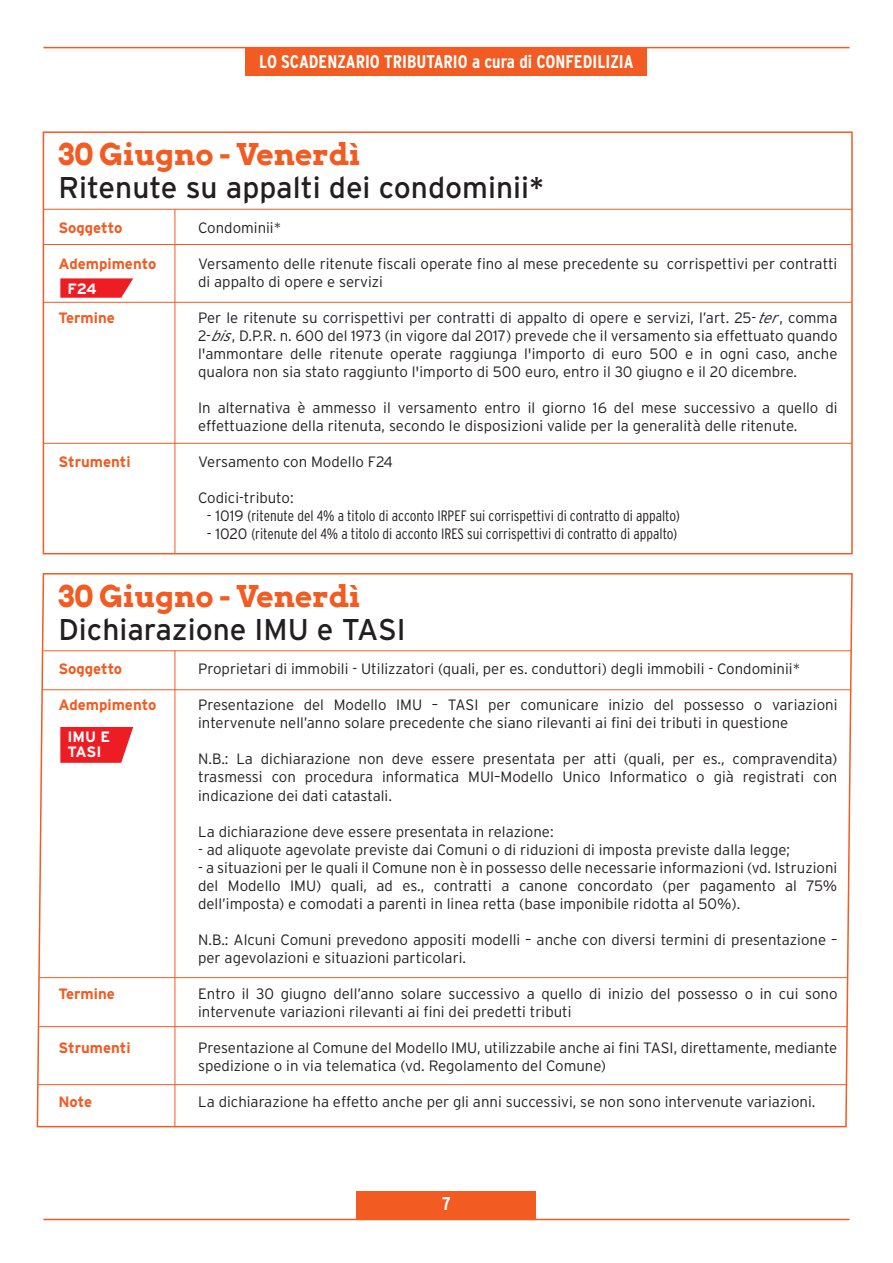
<style>
.page{position:relative;width:893px;height:1263px;background:#fff}
.page>*{position:absolute;margin:0;border:0;box-sizing:border-box;transform-origin:0 0}
.t1{font:30px "Interstate";color:#231f20}
.t2{font:700 30px "Arvo";color:#f25b21}
.t3{font:700 condensed 18.45px "Interstate";color:#fff}
.t4{font:300 15px/18px "Interstate";color:#231f20}
.t5{font:300 condensed 15px "Interstate";color:#231f20}
.t6{font:700 15px "Interstate";color:#f25b21}
.t7{font:700 15px/15px "Interstate";letter-spacing:-.01em;color:#fff}
.t8{font:italic 300 15px "Interstate";color:#231f20}
.s1{font-style:italic}
.s2{font-style:normal}
.s3{font-stretch:normal}
</style>
<div class="page">
<hr style="left:44px;top:244px;width:808px;height:1px;background:#f25b21">
<hr style="left:44px;top:302px;width:808px;height:1px;background:#f25b21">
<hr style="left:44px;top:443px;width:808px;height:1px;background:#f25b21">
<hr style="left:175px;top:209px;width:1px;height:345px;background:#f25b21">
<div style="left:43px;top:131px;width:810px;height:423px;border:2px solid #f25b21"></div>
<hr style="left:44px;top:209px;width:808px;height:1px;background:#f25b21">
<svg style="left:60px;top:278px;width:73px;height:20px"></svg>
<svg style="left:36px;top:573px;width:817px;height:555px"></svg>
<hr style="left:44px;top:650px;width:808px;height:1px;background:#f25b21">
<svg style="left:60px;top:727px;width:73px;height:36px;background:#ef3136"></svg>
<hr style="left:43px;top:1219px;width:807px;height:1px;background:#f25b21">
<div style="left:357px;top:1191px;width:179px;height:28px;background:#f25b21"></div>
<hr style="left:43px;top:47px;width:807px;height:1px;background:#f25b21">
<div style="left:246px;top:48px;width:401px;height:28px;background:#f25b21"></div>
<p class="t3" style="left:259px;top:51px;width:376px">LO SCADENZARIO TRIBUTARIO a cura di CONFEDILIZIA</p>
<h1 class="t2" style="left:58px;top:136px;width:304px">30 Giugno - Venerdì</h1>
<h1 class="t1" style="left:58px;top:171px;width:487px">Ritenute su appalti dei condominii*</h1>
<p class="t6" style="left:58px;top:219px;width:65px">Soggetto</p>
<p class="t6" style="left:58px;top:255px;width:100px">Adempimento</p>
<p class="t7" style="left:68px;top:281px;width:31px">F24</p>
<p class="t6" style="left:58px;top:309px;width:58px">Termine</p>
<p class="t6" style="left:58px;top:453px;width:74px">Strumenti</p>
<p class="t4" style="left:198px;top:218px;width:85px">Condominii*</p>
<p class="t4" style="left:198px;top:254px;width:641px">Versamento delle ritenute fiscali operate fino al mese precedente su corrispettivi per contratti di appalto di opere e servizi</p>
<p class="t4" style="left:198px;top:308px;width:587px">Per le ritenute su corrispettivi per contratti di appalto di opere e servizi, l’art. 25-<span class="s1">ter</span></p>
<p class="t4" style="left:779px;top:308px;width:59px">, comma</p>
<p class="t8" style="left:198px;top:327px;width:41px"><span class="s2">2 -</span> bis</p>
<p class="t4" style="left:198px;top:326px;width:641px;text-align:justify;text-indent:34px">, D.P.R. n. 600 del 1973 (in vigore dal 2017) prevede che il versamento sia effettuato quando l'ammontare delle ritenute operate raggiunga l'importo di euro 500 e in ogni caso, anche qualora non sia stato raggiunto l'importo di 500 euro, entro il 30 giugno e il 20 dicembre.</p>
<p class="t4" style="left:198px;top:398px;width:641px">In alternativa è ammesso il versamento entro il giorno 16 del mese successivo a quello di effettuazione della ritenuta, secondo le disposizioni valide per la generalità delle ritenute.</p>
<p class="t4" style="left:198px;top:452px;width:196px">Versamento con Modello F24</p>
<p class="t4" style="left:198px;top:488px;width:97px">Codici-tributo:</p>
<p class="t5" style="left:207px;top:507px;width:475px"><span class="s3">- 1019</span> (ritenute del 4% a titolo di acconto IRPEF sui corrispettivi di contratto di appalto)</p>
<p class="t5" style="left:207px;top:525px;width:472px"><span class="s3">- 1020</span> (ritenute del 4% a titolo di acconto IRES sui corrispettivi di contratto di appalto)</p>
<h1 class="t2" style="left:58px;top:577px;width:304px">30 Giugno - Venerdì</h1>
<h1 class="t1" style="left:58px;top:612px;width:349px">Dichiarazione IMU e TASI</h1>
<p class="t6" style="left:58px;top:661px;width:65px">Soggetto</p>
<p class="t6" style="left:58px;top:697px;width:100px">Adempimento</p>
<p class="t7" style="left:68px;top:729px;width:44px">IMU E<br>TASI</p>
<p class="t6" style="left:58px;top:985px;width:58px">Termine</p>
<p class="t6" style="left:58px;top:1039px;width:74px">Strumenti</p>
<p class="t6" style="left:58px;top:1093px;width:35px">Note</p>
<p class="t4" style="left:198px;top:660px;width:603px">Proprietari di immobili - Utilizzatori (quali, per es. conduttori) degli immobili - Condominii*</p>
<p class="t4" style="left:198px;top:696px;width:641px">Presentazione del Modello IMU – TASI per comunicare inizio del possesso o variazioni intervenute nell’anno solare precedente che siano rilevanti ai fini dei tributi in questione</p>
<p class="t4" style="left:198px;top:750px;width:641px;text-align:justify">N.B.: La dichiarazione non deve essere presentata per atti (quali, per es., compravendita) trasmessi con procedura informatica MUI–Modello Unico Informatico o già registrati con indicazione dei dati catastali.</p>
<p class="t4" style="left:198px;top:822px;width:357px">La dichiarazione deve essere presentata in relazione:</p>
<p class="t4" style="left:198px;top:840px;width:594px">- ad aliquote agevolate previste dai Comuni o di riduzioni di imposta previste dalla legge;</p>
<p class="t4" style="left:198px;top:858px;width:641px;text-align:justify">- a situazioni per le quali il Comune non è in possesso delle necessarie informazioni (vd. Istruzioni del Modello IMU) quali, ad es., contratti a canone concordato (per pagamento al 75% dell’imposta) e comodati a parenti in linea retta (base imponibile ridotta al 50%).</p>
<p class="t4" style="left:198px;top:930px;width:641px">N.B.: Alcuni Comuni prevedono appositi modelli – anche con diversi termini di presentazione – per agevolazioni e situazioni particolari.</p>
<p class="t4" style="left:198px;top:984px;width:641px">Entro il 30 giugno dell’anno solare successivo a quello di inizio del possesso o in cui sono intervenute variazioni rilevanti ai fini dei predetti tributi</p>
<p class="t4" style="left:198px;top:1038px;width:641px">Presentazione al Comune del Modello IMU, utilizzabile anche ai fini TASI, direttamente, mediante spedizione o in via telematica (vd. Regolamento del Comune)</p>
<p class="t4" style="left:198px;top:1092px;width:619px">La dichiarazione ha effetto anche per gli anni successivi, se non sono intervenute variazioni.</p>
<p class="t3" style="left:442px;top:1194px;width:10px">7</p>
</div>
